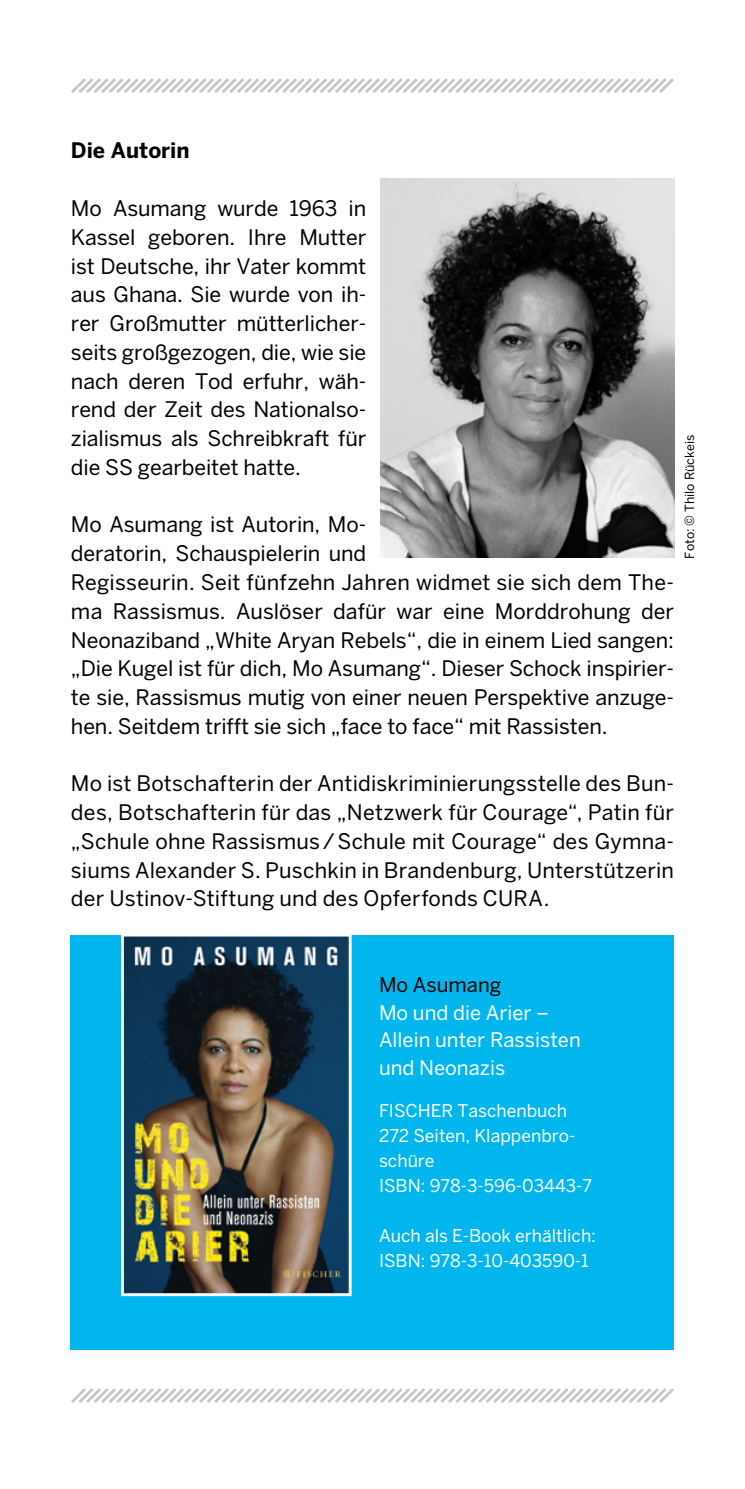
<style>
.page{position:relative;width:745px;height:1489px;background:#fff}
.page>*{position:absolute;margin:0;border:0;box-sizing:border-box;transform-origin:0 0}
.t1{font:21.25px/28.8px "Benton Sans";letter-spacing:-.005em;color:#000;text-align:justify}
.t2{font:700 21.25px "Benton Sans";color:#000}
.t3{font:20px/27.5px "Benton Sans";color:#fff}
.t4{font:20px "Benton Sans";color:#000}
.t5{font:17.5px/25px "Benton Sans";color:#fff}
.t6{font:12.5px "Benton Sans";color:#000}
</style>
<div class="page">
<svg style="left:71px;top:78px;width:603px;height:15px"></svg>
<svg style="left:71px;top:1388px;width:603px;height:15px"></svg>
<img style="left:380px;top:178px;width:293px;height:380px">
<div style="left:71px;top:935px;width:602px;height:414px;background:#00b6ed"></div>
<img style="left:125px;top:937px;width:222px;height:354px">
<div style="left:121px;top:933px;width:230px;height:362px;border:3px solid #fff"></div>
<p class="t2" style="left:71px;top:138px;width:120px">Die Autorin</p>
<p class="t1" style="left:71px;top:194px;width:297px">Mo Asumang wurde 1963 in Kassel geboren. Ihre Mutter ist Deutsche, ihr Vater kommt aus Ghana. Sie wurde von ih&shy;rer Großmutter mütterlicher&shy;seits großgezogen, die, wie sie nach deren Tod erfuhr, wäh&shy;rend der Zeit des Nationalso&shy;zialismus als Schreibkraft für die SS gearbeitet hatte.</p>
<p class="t1" style="left:71px;top:511px;width:604px;text-align:left">Mo Asumang ist Autorin, Mo-<br>deratorin, Schauspielerin und<br>Regisseurin. Seit fünfzehn Jahren widmet sie sich dem The&shy;ma Rassismus. Auslöser dafür war eine Morddrohung der Neonaziband „White Aryan Rebels“, die in einem Lied sangen: „Die Kugel ist für dich, Mo Asumang“. Dieser Schock inspirier&shy;te sie, Rassismus mutig von einer neuen Perspektive anzuge&shy;hen. Seitdem trifft sie sich „face to face“ mit Rassisten.</p>
<p class="t1" style="left:71px;top:769px;width:604px">Mo ist Botschafterin der Antidiskriminierungsstelle des Bun&shy;des, Botschafterin für das „Netzwerk für Courage“, Patin für „Schule ohne Rassismus/Schule mit Courage“ des Gymna&shy;siums Alexander S. Puschkin in Brandenburg, Unterstützerin der Ustinov-Stiftung und des Opferfonds CURA.</p>
<p class="t6" style="left:681px;top:558px;width:125px;rotate:-90deg">Foto: © Thilo Rückeis</p>
<p class="t4" style="left:379px;top:973px;width:124px">Mo Asumang</p>
<p class="t3" style="left:379px;top:998px;width:203px">Mo und die Arier –<br>Allein unter Rassisten und Neonazis</p>
<p class="t5" style="left:379px;top:1098px;width:214px">FISCHER Taschenbuch<br>272 Seiten, Klappenbro&shy;schüre<br>ISBN: 978-3-596-03443-7</p>
<p class="t5" style="left:379px;top:1223px;width:218px">Auch als E-Book erhältlich:<br>ISBN: 978-3-10-403590-1</p>
</div>
